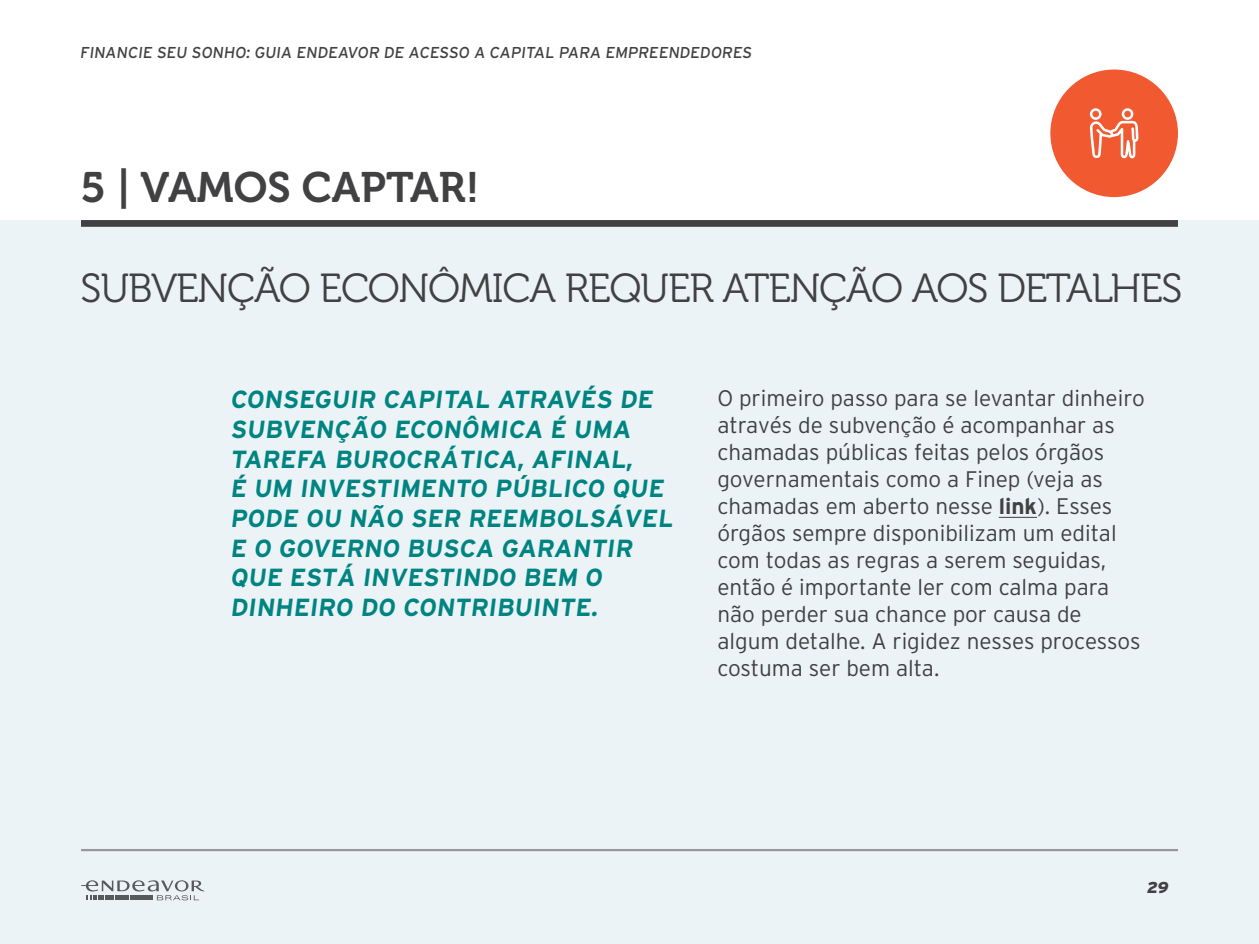
<style>
.page{position:relative;width:1259px;height:944px;background:#fff}
.page>*{position:absolute;margin:0;border:0;box-sizing:border-box;transform-origin:0 0}
.t1{font:42.3px "Museo 700";color:#414042}
.t2{font:40.5px "Museo 300";letter-spacing:-.03em;color:#414042}
.t3{font:700 24.75px/29.7px "Interstate";letter-spacing:.125em;color:#008481}
.t4{font:300 22.5px/27px "Interstate";color:#414042}
.t5{font:15.75px "Interstate";color:#414042}
.t6{font:900 15.75px "Interstate";color:#414042}
.s1{font-weight:700}
</style>
<div class="page">
<div style="left:0;top:220px;width:1259px;height:724px;background:#ebf3f6"></div>
<svg style="left:81px;top:880px;width:123px;height:20px"></svg>
<div style="left:81px;top:220px;width:1097px;height:7px;background:#414042"></div>
<hr style="left:81px;top:849px;width:1097px;height:2px;background:#414042">
<hr style="left:998px;top:517px;width:39px;height:1px;background:#414042">
<div style="left:1050px;top:70px;width:128px;height:127px;background:#f15a31;border-radius:50%"></div>
<svg style="left:1090px;top:108px;width:48px;height:50px"></svg>
<p class="t5" style="left:80px;top:44px;width:675px">FINANCIE SEU SONHO: GUIA ENDEAVOR DE ACESSO A CAPITAL PARA EMPREENDEDORES</p>
<h1 class="t1" style="left:81px;top:164px;width:400px">5 | VAMOS CAPTAR!</h1>
<h2 class="t2" style="left:81px;top:266px;width:404px">SUBVENÇÃO ECONÔMICA</h2>
<h2 class="t2" style="left:565px;top:266px;width:616px">REQUER ATENÇÃO AOS DETALHES</h2>
<p class="t3" style="left:230px;top:384px;width:421px">CONSEGUIR CAPITAL ATRAVÉS DE<br>SUBVE</p>
<p class="t3" style="left:230px;top:414px;width:407px;text-align:justify;text-indent:85px">NÇÃO ECONÔMICA É UMA TAREFA BUROCRÁTICA, AFINAL, É UM INVES</p>
<p class="t3" style="left:230px;top:474px;width:447px;text-indent:145px">TIMENTO PÚBLICO QUE<br>PODE OU NÃO SER REEMBOLSÁVEL<br>E O GOVERNO BUSCA GARANTIR<br>QUE ESTÁ INVES</p>
<p class="t3" style="left:230px;top:563px;width:377px;text-align:right">TINDO BEM O<br>DINHEIRO DO CONTRIBUINTE.</p>
<p class="t4" style="left:717px;top:385px;width:429px">O primeiro passo para se levantar dinheiro através de subvenção é acompanhar as chamadas públicas feitas pelos órgãos governamentais como a Finep (veja as chamadas em aberto nesse <span class="s1">LINK</span>). Esses órgãos sempre disponibilizam um edital com todas as regras a serem seguidas, então é importante ler com calma para não perder sua chance por causa de algum detalhe. A rigidez nesses processos costuma ser bem alta.</p>
<p class="t6" style="left:1146px;top:878px;width:25px">29</p>
</div>
